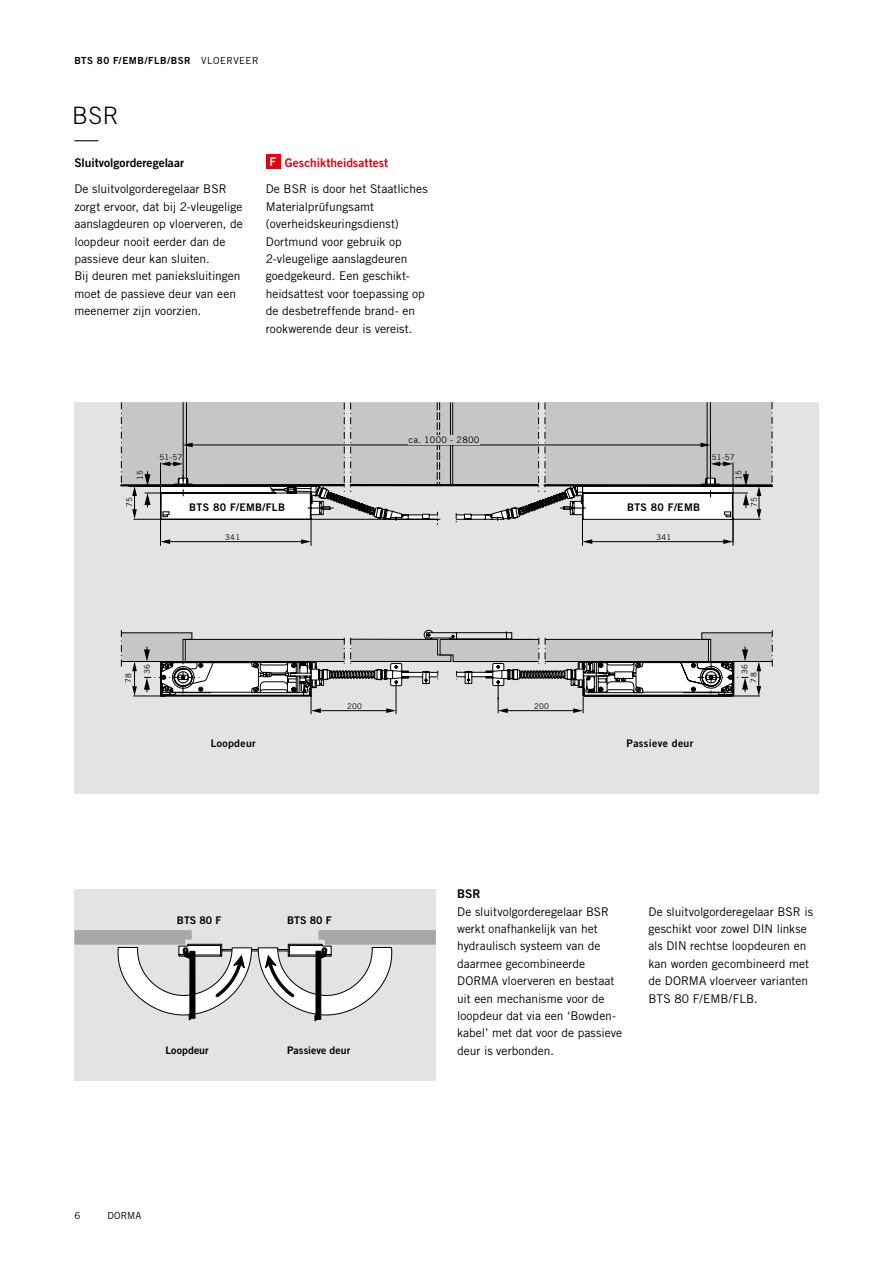
<style>
.page{position:relative;width:893px;height:1263px;background:#fff}
.page>*{position:absolute;margin:0;border:0;box-sizing:border-box;transform-origin:0 0}
.t1{font:300 24px/23.5px "Trade Gothic";color:#000}
.t2{font:12px/17.4px "Trade Gothic";color:#000}
.t3{font:12px "Trade Gothic Bold Two";color:#000}
.t4{font:12px "Trade Gothic Bold Two";letter-spacing:.005em;color:#e3000f}
.t5{font:10.5px "Trade Gothic Bold Two";letter-spacing:.03em;color:#000}
.t6{font:10.5px "Trade Gothic Bold Two";letter-spacing:.005em;color:#000}
.t7{font:10.5px "Trade Gothic Bold Two";letter-spacing:.01em;color:#000}
.t8{font:9.75px "Trade Gothic Bold Two";letter-spacing:.04em;color:#000}
.t9{font:9.75px "Trade Gothic";letter-spacing:.015em;color:#000}
.t10{font:9px "Trade Gothic";letter-spacing:.03em;color:#000}
.t11{font:7.95px/8.9px "Trade Gothic";letter-spacing:.03em;color:#000}
.s1{font-family:"Trade Gothic"}
.s2{color:#fff}
</style>
<div class="page">
<div style="left:74px;top:402px;width:745px;height:392px;background:#e3e3e3"></div>
<div style="left:351px;top:402px;width:188px;height:85px;background:#c5c6c6"></div>
<div style="left:710px;top:402px;width:62px;height:84px;background:#c5c6c6"></div>
<hr style="left:734px;top:486px;width:39px;height:1px;background:#000">
<hr style="left:187px;top:444px;width:519px;height:1px;background:#000">
<svg style="left:121px;top:630px;width:652px;height:84px"></svg>
<hr style="left:452px;top:402px;width:1px;height:84px;background:#000">
<hr style="left:450px;top:402px;width:1px;height:84px;background:#000">
<svg style="left:772px;top:402px;width:1px;height:85px"></svg>
<svg style="left:121px;top:402px;width:320px;height:144px"></svg>
<hr style="left:544px;top:484px;width:228px;height:2px;background:#000">
<hr style="left:351px;top:484px;width:187px;height:2px;background:#000">
<hr style="left:121px;top:484px;width:223px;height:2px;background:#000">
<hr style="left:183px;top:403px;width:1px;height:82px;background:#000">
<hr style="left:186px;top:403px;width:1px;height:82px;background:#000">
<svg style="left:455px;top:403px;width:306px;height:143px"></svg>
<div style="left:408px;top:435px;width:71px;height:9px;background:#c5c6c6"></div>
<div style="left:266px;top:154px;width:14px;height:15px;background:#e3000f"></div>
<div style="left:74px;top:889px;width:362px;height:192px;background:#e3e3e3"></div>
<svg style="left:74px;top:930px;width:362px;height:92px"></svg>
<p class="t8" style="left:74px;top:54px;width:186px">BTS 80 F/EMB/FLB/BSR <span class="s1">VLOERVEER</span></p>
<h1 class="t1" style="left:72px;top:103px;width:48px">BSR —</h1>
<p class="t3" style="left:74px;top:155px;width:111px">Sluitvolgorderegelaar</p>
<p class="t2" style="left:74px;top:180px;width:170px">De sluitvolgorderegelaar BSR zorgt ervoor, dat bij 2-vleugelige aanslagdeuren op vloerveren, de loopdeur nooit eerder dan de passieve deur kan sluiten.<br>Bij deuren met panieksluitingen moet de passieve deur van een meenemer zijn voorzien.</p>
<p class="t4" style="left:269px;top:155px;width:120px"><span class="s2">F</span> Geschiktheidsattest</p>
<p class="t2" style="left:266px;top:180px;width:164px">De BSR is door het Staatliches<br>Materialprüfungsamt (overheidskeuringsdienst)<br>Dortmund voor gebruik op<br>2-vleugelige aanslagdeuren goedgekeurd. Een geschikt&shy;heidsattest voor toepassing op de desbetreffende brand- en rookwerende deur is vereist.</p>
<p class="t11" style="left:136px;top:480px;width:11px;rotate:-90deg">15</p>
<p class="t11" style="left:125px;top:507px;width:11px;rotate:-90deg">75</p>
<p class="t11" style="left:159px;top:452px;width:24px">51-57</p>
<p class="t10" style="left:409px;top:434px;width:72px">ca. 1000 - 2800</p>
<p class="t5" style="left:189px;top:501px;width:97px">BTS 80 F/EMB/FLB</p>
<p class="t5" style="left:627px;top:501px;width:74px">BTS 80 F/EMB</p>
<p class="t11" style="left:225px;top:532px;width:16px">341</p>
<p class="t11" style="left:656px;top:532px;width:16px">341</p>
<p class="t11" style="left:712px;top:453px;width:24px">51-57</p>
<p class="t11" style="left:734px;top:480px;width:11px;rotate:-90deg">15</p>
<p class="t11" style="left:750px;top:507px;width:11px;rotate:-90deg">75</p>
<p class="t11" style="left:124px;top:683px;width:11px;rotate:-90deg">78</p>
<p class="t11" style="left:142px;top:674px;width:11px;rotate:-90deg">36</p>
<p class="t11" style="left:347px;top:701px;width:16px">200</p>
<p class="t11" style="left:534px;top:701px;width:16px">200</p>
<p class="t5" style="left:211px;top:737px;width:46px">Loopdeur</p>
<p class="t5" style="left:627px;top:737px;width:68px">Passieve deur</p>
<p class="t11" style="left:740px;top:682px;width:20px;text-indent:9px;rotate:-90deg">36<br>78</p>
<p class="t5" style="left:177px;top:913px;width:46px">BTS 80 F</p>
<p class="t5" style="left:287px;top:913px;width:46px">BTS 80 F</p>
<p class="t7" style="left:165px;top:1043px;width:45px">Loopdeur</p>
<p class="t6" style="left:287px;top:1043px;width:65px">Passieve deur</p>
<p class="t9" style="left:74px;top:1209px;width:7px">6</p>
<p class="t9" style="left:107px;top:1209px;width:36px">DORMA</p>
<p class="t3" style="left:457px;top:886px;width:25px">BSR</p>
<p class="t2" style="left:457px;top:902px;width:166px">De sluitvolgorderegelaar BSR werkt onafhankelijk van het hydraulisch systeem van de daarmee gecombineerde<br>DORMA vloerveren en bestaat uit een mechanisme voor de loopdeur dat via een ‘Bowden&shy;kabel’ met dat voor de passieve deur is verbonden.</p>
<p class="t2" style="left:648px;top:902px;width:166px">De sluitvolgorderegelaar BSR is geschikt voor zowel DIN linkse als DIN rechtse loopdeuren en kan worden gecombineerd met de DORMA vloerveer varianten<br>BTS 80 F/EMB/FLB.</p>
</div>
